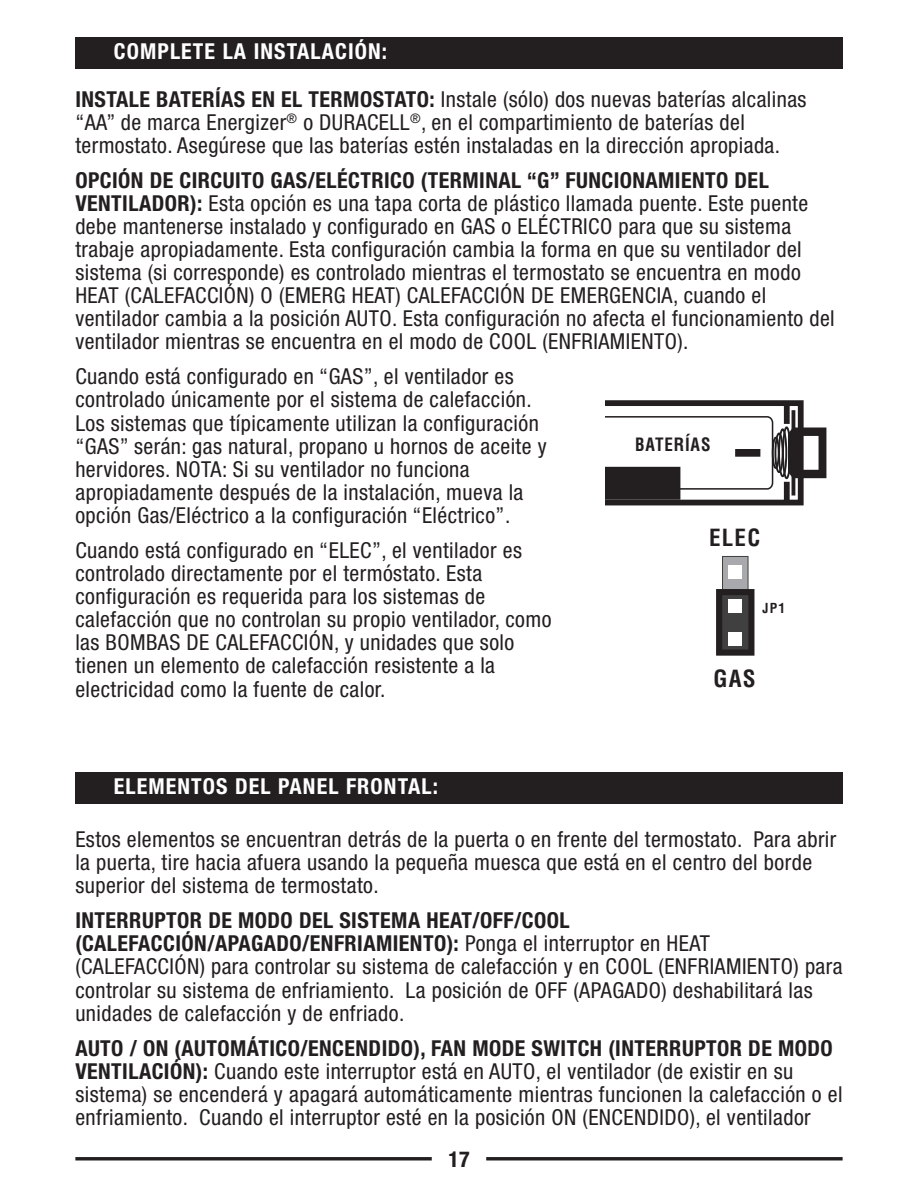
<style>
.page{position:relative;width:918px;height:1188px;background:#fff}
.page>*{position:absolute;margin:0;border:0;box-sizing:border-box;transform-origin:0 0}
.t1{font:700 condensed 23.1px "Helvetica";letter-spacing:.05em;color:#231f20}
.t2{font:condensed 22.05px/23.1px "Helvetica Neue LT Std";letter-spacing:.02em;color:#231f20}
.t3{font:700 condensed 22.05px "Helvetica Neue LT Std";letter-spacing:.05em;color:#fff}
.t4{font:700 condensed 22.05px "Helvetica Neue LT Std";color:#231f20}
.t5{font:700 condensed 18px "Helvetica";letter-spacing:.05em;color:#231f20;scale:.95 1}
.t6{font:700 condensed 13.5px "Helvetica";color:#231f20}
.s1{font-weight:700}
</style>
<div class="page">
<svg style="left:75px;top:1157px;width:357px;height:4px"></svg>
<svg style="left:486px;top:1157px;width:357px;height:4px"></svg>
<div style="left:723px;top:556px;width:25px;height:97px;background:#a7a9ac"></div>
<div style="left:722px;top:556px;width:26px;height:97px;border:1px solid #404041"></div>
<div style="left:719px;top:592px;width:32px;height:61px;background:#404041"></div>
<div style="left:716px;top:589px;width:38px;height:67px;border:6px solid #231f20"></div>
<div style="left:728px;top:565px;width:14px;height:14px;background:#fff"></div>
<div style="left:728px;top:600px;width:14px;height:13px;background:#fff"></div>
<div style="left:728px;top:632px;width:14px;height:14px;background:#fff"></div>
<svg style="left:605px;top:400px;width:221px;height:105px"></svg>
<div style="left:75px;top:37px;width:768px;height:32px;background:#231f20"></div>
<div style="left:75px;top:772px;width:768px;height:32px;background:#231f20"></div>
<p class="t3" style="left:114px;top:43px;width:275px">COMPLETE LA INSTALACIÓN:</p>
<p class="t2" style="left:75px;top:89px;width:733px"><span class="s1">INSTALE BATERÍAS EN EL TERMOSTATO:</span> Instale (sólo) dos nuevas baterías alcalinas “AA” de marca Energizer<sup>®</sup> o DURACELL<sup>®</sup>, en el compartimiento de baterías del termostato. Asegúrese que las baterías estén instaladas en la dirección apropiada.</p>
<p class="t2" style="left:75px;top:170px;width:761px"><span class="s1">OPCIÓN DE CIRCUITO GAS/ELÉCTRICO (TERMINAL “G” FUNCIONAMIENTO DEL VENTILADOR):</span> Esta opción es una tapa corta de plástico llamada puente. Este puente debe mantenerse instalado y configurado en GAS o ELÉCTRICO para que su sistema trabaje apropiadamente. Esta configuración cambia la forma en que su ventilador del sistema (si corresponde) es controlado mientras el termostato se encuentra en modo HEAT (CALEFACCIÓN) O (EMERG HEAT) CALEFACCIÓN DE EMERGENCIA, cuando el ventilador cambia a la posición AUTO. Esta configuración no afecta el funcionamiento del ventilador mientras se encuentra en el modo de COOL (ENFRIAMIENTO).</p>
<p class="t2" style="left:75px;top:367px;width:473px">Cuando está configurado en “GAS”, el ventilador es controlado únicamente por el sistema de calefacción.<br>Los sistemas que típicamente utilizan la configuración “GAS” serán: gas natural, propano u hornos de aceite y hervidores. NOTA: Si su ventilador no funciona apropiadamente después de la instalación, mueva la opción Gas/Eléctrico a la configuración “Eléctrico”.</p>
<p class="t2" style="left:75px;top:541px;width:478px">Cuando está configurado en “ELEC”, el ventilador es controlado directamente por el termóstato. Esta configuración es requerida para los sistemas de calefacción que no controlan su propio ventilador, como las BOMBAS DE CALEFACCIÓN, y unidades que solo tienen un elemento de calefacción resistente a la electricidad como la fuente de calor.</p>
<p class="t5" style="left:635px;top:437px;width:81px">BATERÍAS</p>
<p class="t1" style="left:709px;top:529px;width:52px">ELEC</p>
<p class="t6" style="left:762px;top:603px;width:24px">JP1</p>
<p class="t1" style="left:714px;top:669px;width:44px">GAS</p>
<p class="t3" style="left:114px;top:778px;width:326px">ELEMENTOS DEL PANEL FRONTAL:</p>
<p class="t2" style="left:75px;top:830px;width:763px">Estos elementos se encuentran detrás de la puerta o en frente del termostato. Para abrir la puerta, tire hacia afuera usando la pequeña muesca que está en el centro del borde superior del sistema de termostato.</p>
<p class="t2" style="left:75px;top:911px;width:769px"><span class="s1">INTERRUPTOR DE MODO DEL SISTEMA HEAT/OFF/COOL (CALEFACCIÓN/APAGADO/ENFRIAMIENTO):</span> Ponga el interruptor en HEAT (CALEFACCIÓN) para controlar su sistema de calefacción y en COOL (ENFRIAMIENTO) para controlar su sistema de enfriamiento. La posición de OFF (APAGADO) deshabilitará las unidades de calefacción y de enfriado.</p>
<p class="t2" style="left:75px;top:1038px;width:769px"><span class="s1">AUTO / ON (AUTOMÁTICO/ENCENDIDO), FAN MODE SWITCH (INTERRUPTOR DE MODO VENTILACIÓN):</span> Cuando este interruptor está en AUTO, el ventilador (de existir en su sistema) se encenderá y apagará automáticamente mientras funcionen la calefacción o el enfriamiento. Cuando el interruptor esté en la posición ON (ENCENDIDO), el ventilador</p>
<p class="t4" style="left:448px;top:1151px;width:23px">17</p>
</div>
